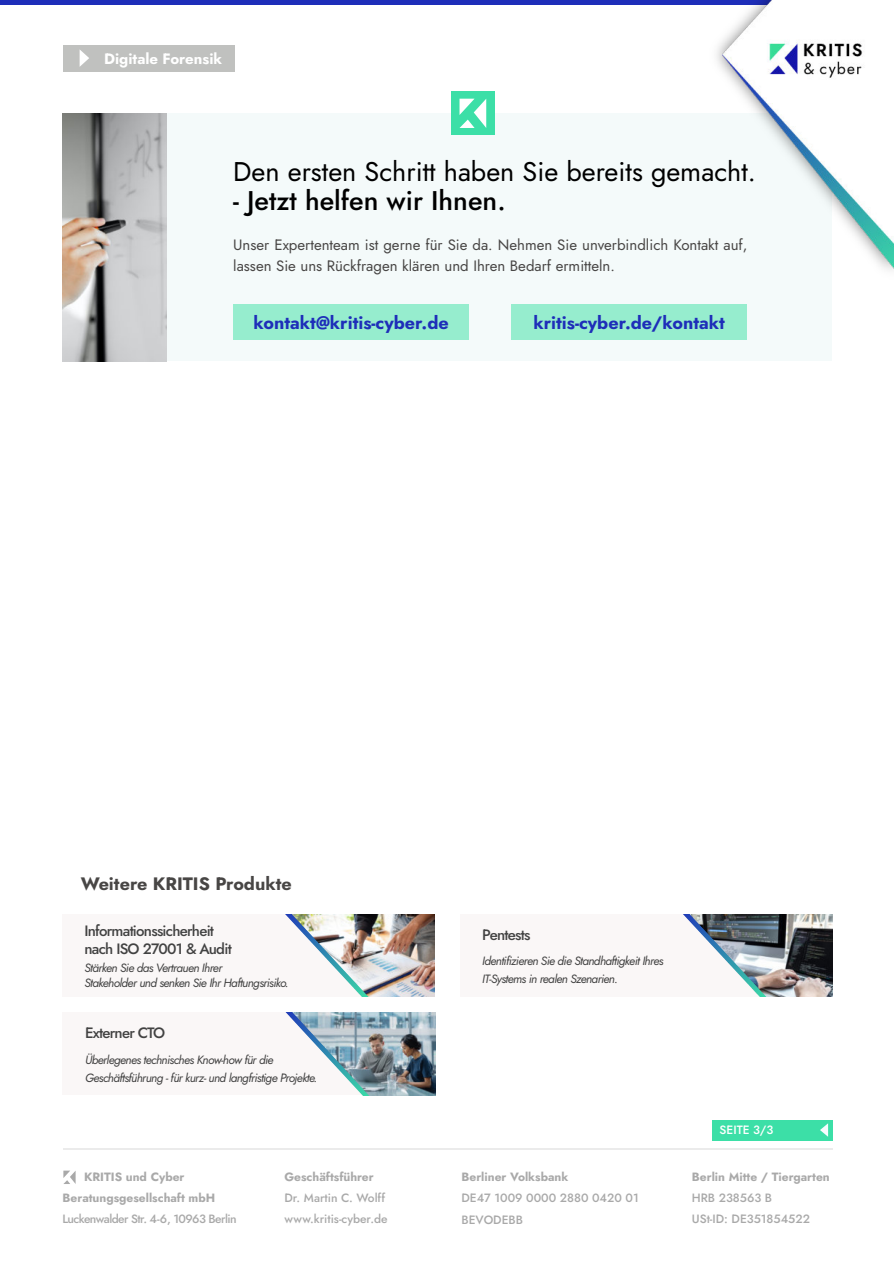
<style>
.page{position:relative;width:894px;height:1263px;background:#fff}
.page>*{position:absolute;margin:0;border:0;box-sizing:border-box;transform-origin:0 0}
.t1{font:27px "Jost";color:#000}
.t2{font:500 27px "Jost";color:#000}
.t3{font:700 18px "Jost";color:#1e2eb9}
.t4{font:700 18px "Jost";color:#484645}
.t5{font:15px/21px "Jost";color:#484645}
.t6{font:500 15px/18px "Jost";letter-spacing:-.05em;color:#424242}
.t7{font:700 15px "Jost";color:#fff}
.t8{font:italic 12px/18px "Jost";letter-spacing:-.05em;color:#424242}
.t9{font:500 12px/21px "Jost";color:#a9a9a9}
.t10{font:700 12px/21px "Jost";color:#a9a9a9}
.t11{font:500 12px "Jost";letter-spacing:-.045em;color:#a9a9a9}
.t12{font:500 12px "Jost";color:#fff}
</style>
<div class="page">
<div style="left:712px;top:1120px;width:120px;height:20px;background:#3cdfa7"></div>
<svg style="left:820px;top:1123px;width:8px;height:14px"></svg>
<div style="left:0;top:0;width:893px;height:5px;background:#1e2eb9"></div>
<div style="left:63px;top:45px;width:171px;height:26px;background:#c0c1bf"></div>
<svg style="left:80px;top:50px;width:9px;height:16px"></svg>
<svg style="left:63px;top:1171px;width:13px;height:13px"></svg>
<hr style="left:63px;top:1148px;width:769px;height:1px;background:#ebebeb">
<div style="left:62px;top:113px;width:770px;height:248px;background:#f4fafa"></div>
<div style="left:233px;top:304px;width:236px;height:36px;background:#96edce"></div>
<div style="left:511px;top:304px;width:236px;height:36px;background:#96edce"></div>
<div style="left:451px;top:91px;width:44px;height:44px;background:#3cdfa7"></div>
<svg style="left:459px;top:99px;width:27px;height:29px"></svg>
<img style="left:62px;top:113px;width:104px;height:248px">
<div style="left:62px;top:914px;width:372px;height:83px;background:#faf7f7"></div>
<img style="left:369px;top:914px;width:65px;height:83px">
<img style="left:285px;top:914px;width:84px;height:83px">
<div style="left:62px;top:1012px;width:373px;height:83px;background:#faf7f7"></div>
<img style="left:370px;top:1012px;width:65px;height:83px">
<img style="left:285px;top:1012px;width:85px;height:83px">
<div style="left:459px;top:914px;width:373px;height:83px;background:#faf7f7"></div>
<img style="left:767px;top:914px;width:65px;height:83px">
<img style="left:683px;top:914px;width:84px;height:83px">
<img style="left:716px;top:0;width:177px;height:270px">
<p class="t7" style="left:104px;top:48px;width:119px">Digitale Forensik</p>
<h1 class="t1" style="left:233px;top:152px;width:524px">Den ersten Schritt haben Sie bereits gemacht.</h1>
<h1 class="t2" style="left:233px;top:181px;width:274px">- Jetzt helfen wir Ihnen.</h1>
<p class="t5" style="left:233px;top:234px;width:515px">Unser Expertenteam ist gerne für Sie da. Nehmen Sie unverbindlich Kontakt auf, lassen Sie uns Rückfragen klären und Ihren Bedarf ermitteln.</p>
<h2 class="t3" style="left:253px;top:310px;width:197px">kontakt@kritis-cyber.de</h2>
<h2 class="t3" style="left:533px;top:310px;width:193px">kritis-cyber.de/kontakt</h2>
<h2 class="t4" style="left:81px;top:871px;width:212px">Weitere KRITIS Produkte</h2>
<p class="t6" style="left:84px;top:922px;width:149px">Informationssicherheit nach ISO 27001 &amp; Audit</p>
<p class="t8" style="left:84px;top:960px;width:206px;line-height:15px">Stärken Sie das Vertrauen Ihrer<br>Stakeholder und senken Sie Ihr Haftungsrisiko.</p>
<p class="t6" style="left:85px;top:1024px;width:82px">Externer CTO</p>
<p class="t8" style="left:85px;top:1050px;width:234px">Überlegenes technisches Know-how für die<br>Geschäftsführung - für kurz- und langfristige Projekte.</p>
<p class="t10" style="left:63px;top:1166px;width:154px;text-indent:22px">KRITIS und Cyber<br>Beratungsgesellschaft mbH</p>
<p class="t11" style="left:63px;top:1210px;width:175px">Luckenwalder Str. 4-6, 10963 Berlin</p>
<p class="t10" style="left:284px;top:1166px;width:91px">Geschäftsführer</p>
<p class="t9" style="left:284px;top:1187px;width:105px">Dr. Martin C. Wolff www.kritis-cyber.de</p>
<p class="t6" style="left:482px;top:926px;width:50px">Pentests</p>
<p class="t8" style="left:482px;top:952px;width:183px">Identifizieren Sie die Standhaftigkeit Ihres<br>IT-Systems in realen Szenarien.</p>
<p class="t10" style="left:461px;top:1166px;width:108px">Berliner Volksbank</p>
<p class="t9" style="left:461px;top:1186px;width:179px;line-height:22.5px">DE47 1009 0000 2880 0420 01<br>BEVODEBB</p>
<p class="t12" style="left:719px;top:1121px;width:55px">SEITE 3/3</p>
<p class="t10" style="left:692px;top:1166px;width:139px">Berlin Mitte / Tiergarten</p>
<p class="t9" style="left:692px;top:1187px;width:120px">HRB 238563 B<br>USt-ID: DE351854522</p>
</div>
